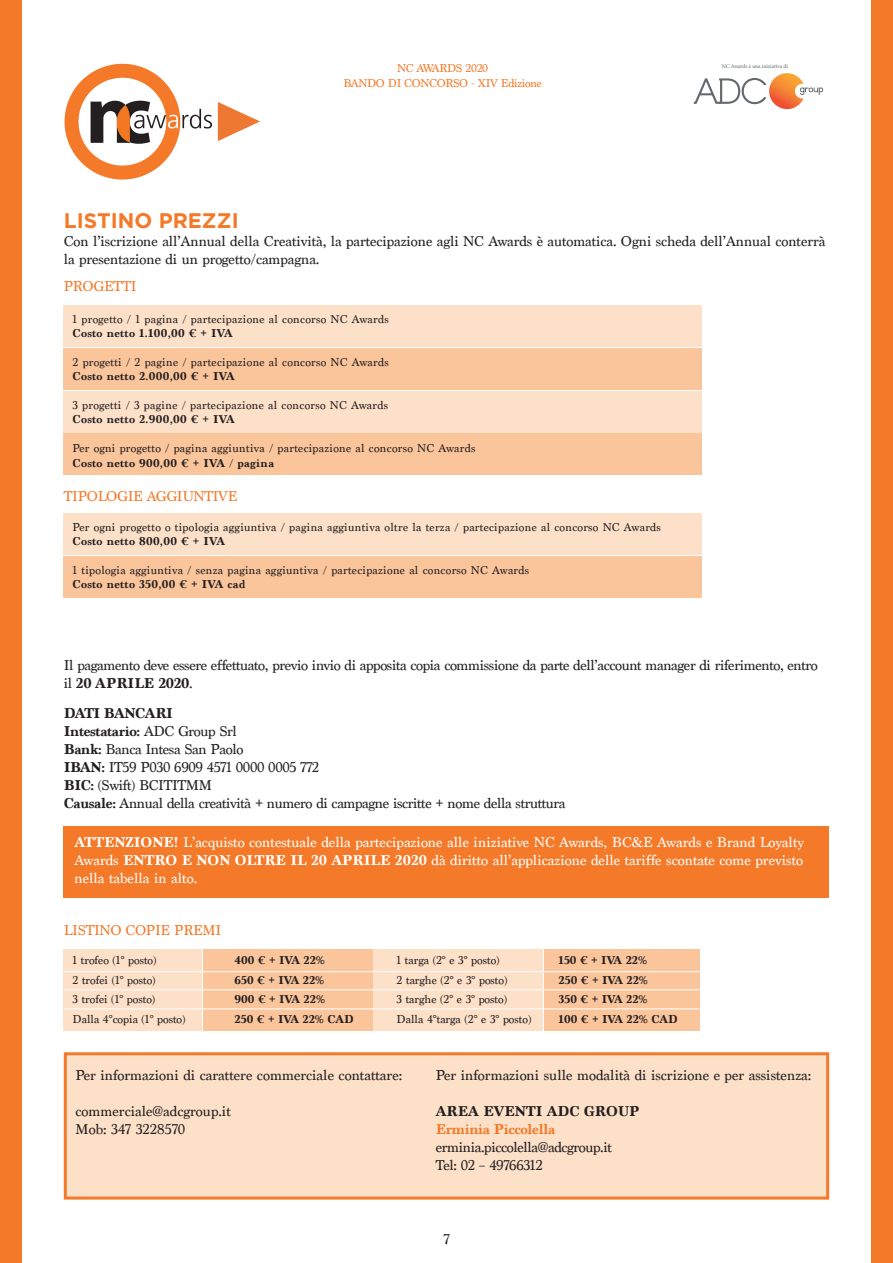
<style>
.page{position:relative;width:893px;height:1263px;background:#fff}
.page>*{position:absolute;margin:0;border:0;box-sizing:border-box;transform-origin:0 0}
.t1{font:700 21px "Gotham";color:#f47928}
.t2{font:15px/18px "Marion";letter-spacing:-.025em;color:#231f20}
.t3{font:15px/18px "Marion";color:#fff;text-align:justify}
.t4{font:15px/18px "Marion";letter-spacing:-.005em;color:#231f20}
.t5{font:15px "Marion";color:#231f20}
.t6{font:15px "Marion";letter-spacing:-.02em;color:#f47928}
.t7{font:700 15px "Marion";letter-spacing:-.025em;color:#231f20}
.t8{font:700 15px "Marion";color:#231f20}
.t9{font:700 15px "Marion";letter-spacing:-.025em;color:#f47928}
.t10{font:12px "Marion";letter-spacing:.025em;color:#231f20}
.t11{font:700 12px "Marion";letter-spacing:.025em;color:#231f20}
.t12{font:12px "Marion";color:#231f20}
.t13{font:12px "Marion";letter-spacing:-.025em;color:#f47928}
.t14{font:700 12px "Marion";color:#231f20}
.t15{font:5.7px "Minion Pro";letter-spacing:-.01em;color:#63696d}
.s1{font-weight:400}
.s2{font-weight:700}
</style>
<div class="page">
<div style="left:64px;top:433px;width:638px;height:42px;background:#fbc59c"></div>
<div style="left:544px;top:949px;width:155px;height:82px;background:#fbc59c"></div>
<div style="left:374px;top:949px;width:169px;height:82px;background:#fde0c8"></div>
<div style="left:203px;top:949px;width:169px;height:82px;background:#fbc59c"></div>
<div style="left:64px;top:826px;width:765px;height:71px;background:#f47928"></div>
<div style="left:64px;top:391px;width:638px;height:42px;background:#fde0c8"></div>
<div style="left:64px;top:348px;width:638px;height:42px;background:#fbc59c"></div>
<div style="left:872px;top:0;width:21px;height:1263px;background:#f47928"></div>
<div style="left:0;top:0;width:21px;height:1263px;background:#f47928"></div>
<div style="left:64px;top:305px;width:638px;height:42px;background:#fde0c8"></div>
<div style="left:64px;top:556px;width:638px;height:42px;background:#fbc59c"></div>
<div style="left:64px;top:513px;width:638px;height:42px;background:#fde0c8"></div>
<div style="left:64px;top:949px;width:138px;height:82px;background:#fde0c8"></div>
<hr style="left:64px;top:971px;width:635px;height:1px;background:#fff">
<hr style="left:64px;top:989px;width:635px;height:1px;background:#fff">
<hr style="left:64px;top:1008px;width:635px;height:1px;background:#fff">
<div style="left:64px;top:1052px;width:765px;height:147px;background:#fde0c8;border:3px solid #f47928"></div>
<svg style="left:72px;top:71px;width:101px;height:102px"></svg>
<div style="left:65px;top:64px;width:115px;height:116px;border:14px solid #f47928;border-radius:50%"></div>
<svg style="left:218px;top:102px;width:42px;height:39px"></svg>
<svg style="left:91px;top:101px;width:121px;height:43px"></svg>
<svg style="left:693px;top:73px;width:130px;height:36px"></svg>
<p class="t13" style="left:397px;top:61px;width:93px">NC AWARDS 2020</p>
<p class="t15" style="left:722px;top:62px;width:68px">NC Awards è una iniziativa di</p>
<p class="t13" style="left:344px;top:76px;width:200px">BANDO DI CONCORSO - XIV Edizione</p>
<p class="t1" style="left:64px;top:208px;width:176px">LISTINO PREZZI</p>
<p class="t4" style="left:64px;top:232px;width:763px">Con l’iscrizione all’Annual della Creatività, la partecipazione agli NC Awards è automatica. Ogni scheda dell’Annual conterrà la presentazione di un progetto/campagna.</p>
<p class="t6" style="left:64px;top:278px;width:74px">PROGETTI</p>
<p class="t10" style="left:73px;top:311px;width:318px">1 progetto / 1 pagina / partecipazione al concorso NC Awards</p>
<p class="t11" style="left:73px;top:326px;width:162px">Costo netto 1.100,00 € + IVA</p>
<p class="t10" style="left:73px;top:355px;width:318px">2 progetti / 2 pagine / partecipazione al concorso NC Awards</p>
<p class="t11" style="left:73px;top:369px;width:164px">Costo netto 2.000,00 € + IVA</p>
<p class="t10" style="left:73px;top:398px;width:317px">3 progetti / 3 pagine / partecipazione al concorso NC Awards</p>
<p class="t11" style="left:73px;top:412px;width:164px">Costo netto 2.900,00 € + IVA</p>
<p class="t10" style="left:73px;top:441px;width:404px">Per ogni progetto / pagina aggiuntiva / partecipazione al concorso NC Awards</p>
<p class="t11" style="left:73px;top:455px;width:203px">Costo netto 900,00 € + IVA <span class="s1">/</span> pagina</p>
<p class="t6" style="left:64px;top:487px;width:175px">TIPOLOGIE AGGIUNTIVE</p>
<p class="t10" style="left:73px;top:520px;width:590px">Per ogni progetto o tipologia aggiuntiva / pagina aggiuntiva oltre la terza / partecipazione al concorso NC Awards</p>
<p class="t11" style="left:73px;top:534px;width:154px">Costo netto 800,00 € + IVA</p>
<p class="t10" style="left:73px;top:563px;width:458px">1 tipologia aggiuntiva / senza pagina aggiuntiva / partecipazione al concorso NC Awards</p>
<p class="t11" style="left:73px;top:577px;width:174px">Costo netto 350,00 € + IVA cad</p>
<p class="t2" style="left:64px;top:656px;width:756px">Il pagamento deve essere effettuato, previo invio di apposita copia commissione da parte dell’account manager di riferimento, entro il <span class="s2">20 APRILE 2020</span>.</p>
<p class="t7" style="left:64px;top:704px;width:111px">DATI BANCARI</p>
<p class="t7" style="left:64px;top:722px;width:175px">Intestatario: <span class="s1">ADC Group Srl</span></p>
<p class="t2" style="left:64px;top:740px;width:181px"><span class="s2">Bank:</span> Banca Intesa San Paolo</p>
<p class="t2" style="left:64px;top:758px;width:257px"><span class="s2">IBAN:</span> IT59 P030 6909 4571 0000 0005 772</p>
<p class="t2" style="left:64px;top:776px;width:150px"><span class="s2">BIC:</span> (Swift) BCITITMM</p>
<p class="t2" style="left:64px;top:794px;width:503px"><span class="s2">Causale:</span> Annual della creatività + numero di campagne iscritte + nome della struttura</p>
<p class="t3" style="left:74px;top:833px;width:731px"><span class="s2">ATTENZIONE!</span> L’acquisto contestuale della partecipazione alle iniziative NC Awards, BC&amp;E Awards e Brand Loyalty Awards <span class="s2">ENTRO E NON OLTRE IL 20 APRILE 2020</span> dà diritto all’applicazione delle tariffe scontate come previsto nella tabella in alto.</p>
<p class="t6" style="left:64px;top:922px;width:159px">LISTINO COPIE PREMI</p>
<p class="t12" style="left:73px;top:953px;width:85px">1 trofeo (1° posto)</p>
<p class="t11" style="left:235px;top:953px;width:92px">400 € + IVA 22%</p>
<p class="t12" style="left:397px;top:953px;width:104px">1 targa (2° e 3° posto)</p>
<p class="t11" style="left:559px;top:953px;width:90px">150 € + IVA 22%</p>
<p class="t12" style="left:73px;top:973px;width:85px">2 trofei (1° posto)</p>
<p class="t11" style="left:235px;top:973px;width:91px">650 € + IVA 22%</p>
<p class="t12" style="left:397px;top:973px;width:112px">2 targhe (2° e 3° posto)</p>
<p class="t11" style="left:559px;top:973px;width:91px">250 € + IVA 22%</p>
<p class="t12" style="left:73px;top:992px;width:84px">3 trofei (1° posto)</p>
<p class="t11" style="left:235px;top:992px;width:92px">900 € + IVA 22%</p>
<p class="t12" style="left:397px;top:992px;width:112px">3 targhe (2° e 3° posto)</p>
<p class="t11" style="left:559px;top:992px;width:90px">350 € + IVA 22%</p>
<p class="t12" style="left:73px;top:1012px;width:114px">Dalla 4°copia (1° posto)</p>
<p class="t14" style="left:235px;top:1012px;width:121px">250 € + IVA 22% CAD</p>
<p class="t12" style="left:397px;top:1012px;width:136px">Dalla 4°targa (2° e 3° posto)</p>
<p class="t14" style="left:559px;top:1012px;width:120px">100 € + IVA 22% CAD</p>
<p class="t5" style="left:75px;top:1066px;width:328px">Per informazioni di carattere commerciale contattare:</p>
<p class="t5" style="left:75px;top:1102px;width:157px">commerciale@adcgroup.it</p>
<p class="t5" style="left:75px;top:1120px;width:111px">Mob: 347 3228570</p>
<p class="t5" style="left:436px;top:1066px;width:377px">Per informazioni sulle modalità di iscrizione e per assistenza:</p>
<p class="t8" style="left:436px;top:1102px;width:205px">AREA EVENTI ADC GROUP</p>
<p class="t9" style="left:436px;top:1120px;width:121px">Erminia Piccolella</p>
<p class="t2" style="left:436px;top:1138px;width:178px">erminia.piccolella@adcgroup.it</p>
<p class="t2" style="left:436px;top:1156px;width:108px">Tel: 02 – 49766312</p>
<p class="t2" style="left:443px;top:1230px;width:8px">7</p>
</div>
